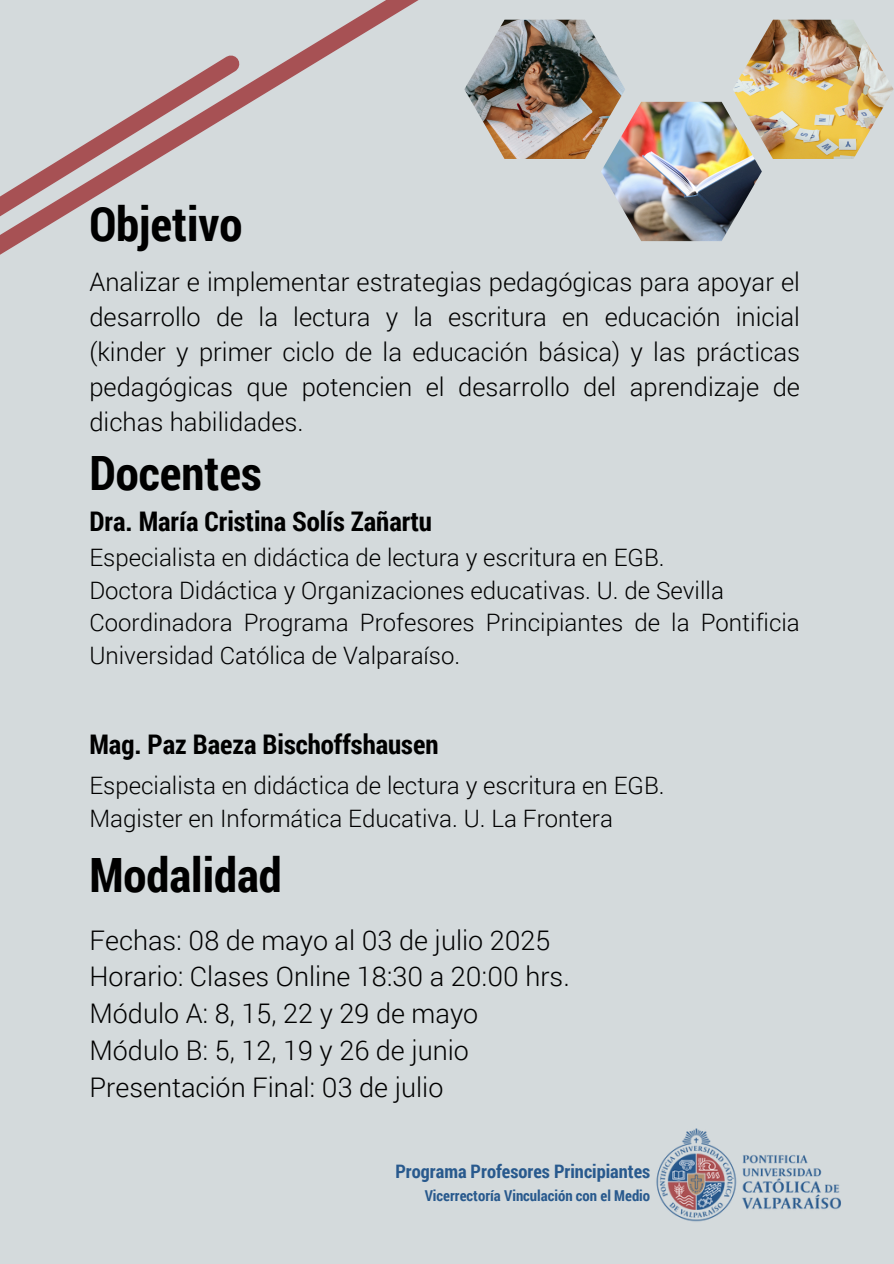
<style>
.page{position:relative;width:894px;height:1264px;background:#fff}
.page>*{position:absolute;margin:0;border:0;box-sizing:border-box;transform-origin:0 0}
.t1{font:700 47.25px "Roboto Condensed";color:#000}
.t2{font:300 27px/37.2px "Roboto";color:#000}
.t3{font:700 27px "Roboto Condensed";color:#000}
.t4{font:300 25.5px/34.8px "Roboto";color:#000;text-align:justify}
.t5{font:300 24px/32.7px "Roboto";color:#000}
.t6{font:700 18.6px "Roboto Condensed";color:#28598d}
.t7{font:700 15px "Roboto Condensed";color:#28598d}
</style>
<div class="page">
<div style="left:0;top:0;width:893px;height:1263px;background:#d4dadc"></div>
<svg style="left:254px;top:0;width:165px;height:100px"></svg>
<svg style="left:0;top:55px;width:254px;height:200px"></svg>
<img style="left:464px;top:20px;width:161px;height:139px">
<img style="left:600px;top:102px;width:161px;height:139px">
<img style="left:732px;top:20px;width:161px;height:139px">
<img style="left:656px;top:1128px;width:185px;height:94px">
<p class="t1" style="left:89px;top:191px;width:154px">Objetivo</p>
<h1 class="t4" style="left:89px;top:264px;width:712px">Analizar e implementar estrategias pedagógicas para apoyar el desarrollo de la lectura y la escritura en educación inicial (kinder y primer ciclo de la educación básica) y las prácticas pedagógicas que potencien el desarrollo del aprendizaje de dichas habilidades.</h1>
<h4 class="t1" style="left:89px;top:441px;width:174px">Docentes</h4>
<h2 class="t3" style="left:89px;top:503px;width:344px">Dra. María Cristina Solís Zañartu</h2>
<h4 class="t5" style="left:89px;top:540px;width:636px">Especialista en didáctica de lectura y escritura en EGB.<br>Doctora Didáctica y Organizaciones educativas. U. de Sevilla</h4>
<h1 class="t5" style="left:89px;top:605px;width:711px">Coordinadora Programa Profesores Principiantes de la Pontificia<br>Universidad Católica de Valparaíso.</h1>
<h2 class="t3" style="left:89px;top:726px;width:350px">Mag. Paz Baeza Bischoffshausen</h2>
<h1 class="t5" style="left:89px;top:768px;width:576px">Especialista en didáctica de lectura y escritura en EGB.<br>Magister en Informática Educativa. U. La Frontera</h1>
<p class="t1" style="left:89px;top:842px;width:194px">Modalidad</p>
<p class="t2" style="left:89px;top:921px;width:462px">Fechas: 08 de mayo al 03 de julio 2025</p>
<h3 class="t2" style="left:89px;top:956px;width:481px">Horario: Clases Online 18:30 a 20:00 hrs.<br>Módulo A: 8, 15, 22 y 29 de mayo<br>Módulo B: 5, 12, 19 y 26 de junio<br>Presentación Final: 03 de julio</h3>
<h3 class="t6" style="left:395px;top:1158px;width:256px">Programa Profesores Principiantes</h3>
<h3 class="t7" style="left:424px;top:1184px;width:227px">Vicerrectoría Vinculación con el Medio</h3>
</div>
